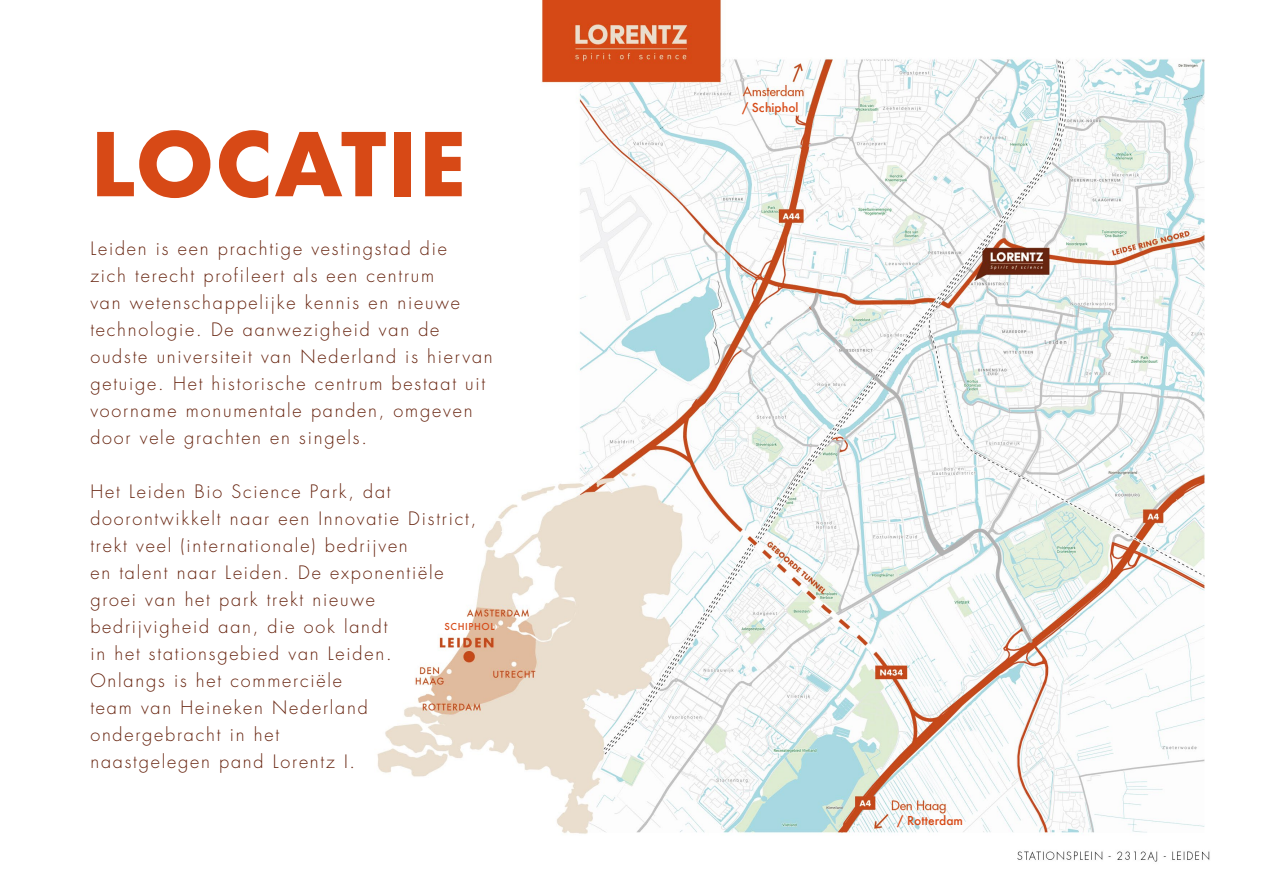
<style>
.page{position:relative;width:1263px;height:893px;background:#fff}
.page>*{position:absolute;margin:0;border:0;box-sizing:border-box;transform-origin:0 0}
.t1{font:700 85.35px "Futura";letter-spacing:.01em;color:#d74916}
.t2{font:300 18px/27px "Futura Std";letter-spacing:.1em;color:#67240f}
.t3{font:500 12px "Futura";color:#d74916}
.t4{font:500 9.3px "Futura";letter-spacing:.06em;color:#d74916}
</style>
<div class="page">
<img style="left:377px;top:0;width:833px;height:862px">
<svg style="left:493px;top:624px;width:6px;height:5px"></svg>
<h1 class="t1" style="left:90px;top:102px;width:378px">LOCATIE</h1>
<p class="t2" style="left:90px;top:236px;width:404px">Leiden is een prachtige vestingstad die<br>zich terecht profileert als een centrum<br>van wetenschappelijke kennis en nieuwe technologie. De aanwezigheid van de oudste universiteit van Nederland is hiervan getuige. Het historische centrum bestaat uit voorname monumentale panden, omgeven door vele grachten en singels.</p>
<p class="t2" style="left:90px;top:479px;width:387px">Het Leiden Bio Science Park, dat doorontwikkelt naar een Innovatie District, trekt veel (internationale) bedrijven<br>en talent naar Leiden. De exponentiële groei van het park trekt nieuwe bedrijvigheid aan, die ook landt<br>in het stationsgebied van Leiden.<br>Onlangs is het commerciële<br>team van Heineken Nederland ondergebracht in het<br>naastgelegen pand Lorentz I.</p>
<p class="t4" style="left:445px;top:620px;width:51px">SCHIPHOL</p>
<p class="t3" style="left:742px;top:99px;width:58px">/ Schiphol</p>
<p class="t3" style="left:897px;top:813px;width:67px">/ Rotterdam</p>
</div>
